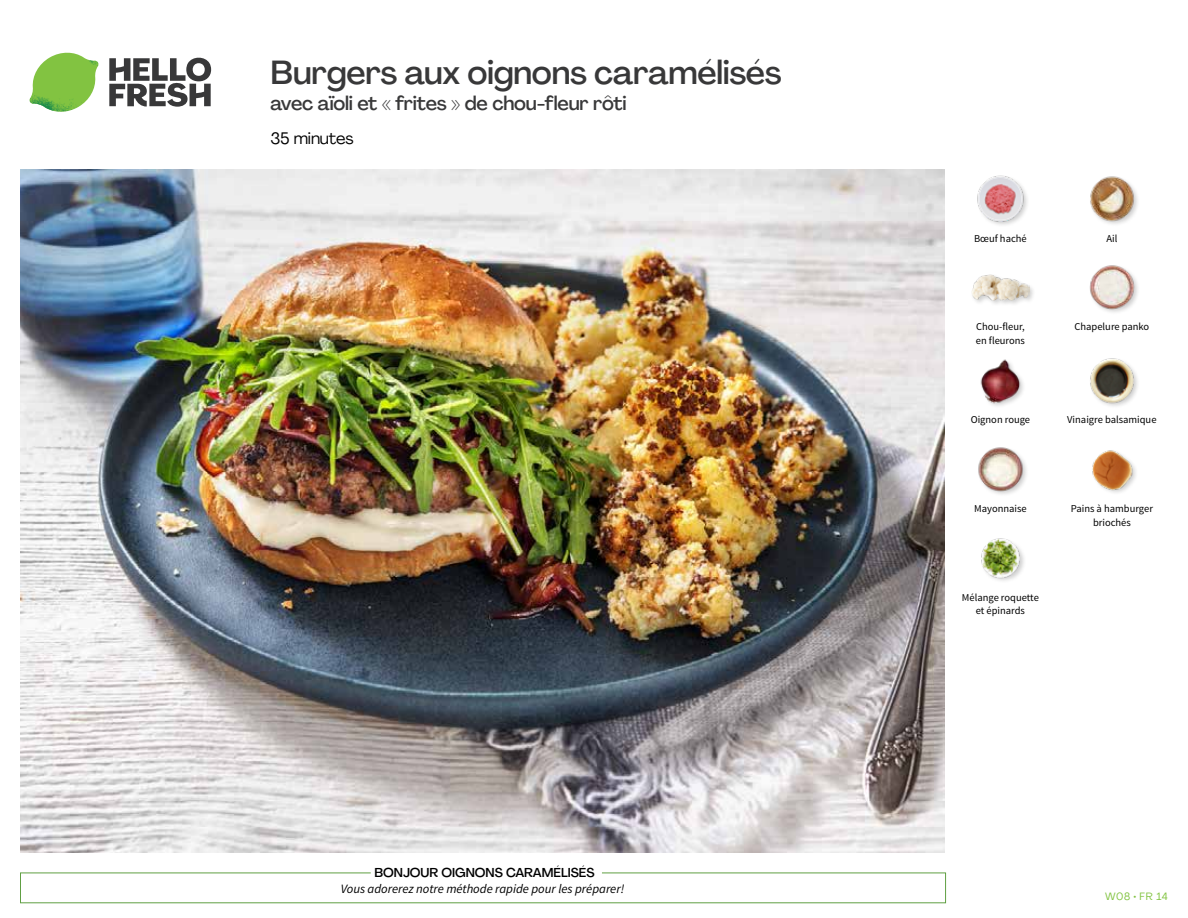
<style>
.page{position:relative;width:1188px;height:918px;background:#fff}
.page>*{position:absolute;margin:0;border:0;box-sizing:border-box;transform-origin:0 0}
.t1{font:500 33px "Agrandir";letter-spacing:-.01em;color:#383839}
.t2{font:500 19.5px "Agrandir";letter-spacing:-.01em;color:#383839}
.t3{font:16.5px "Agrandir";letter-spacing:-.01em;color:#000}
.t4{font:italic 12.75px "Source Sans Pro";color:#000}
.t5{font:500 12.75px "Agrandir";color:#000}
.t6{font:10.5px/13.5px "Source Sans Pro";color:#000;text-align:center}
.t7{font:10.5px "Agrandir";letter-spacing:.05em;color:#82c341}
</style>
<div class="page">
<svg style="left:109px;top:57px;width:102px;height:50px"></svg>
<svg style="left:34px;top:53px;width:62px;height:40px"></svg>
<img style="left:67px;top:53px;width:32px;height:26px">
<img style="left:33px;top:75px;width:59px;height:11px">
<img style="left:29px;top:79px;width:61px;height:33px">
<img style="left:65px;top:86px;width:27px;height:25px">
<div style="left:20px;top:873px;width:926px;height:30px;border:1px solid #609f43"></div>
<div style="left:371px;top:865px;width:231px;height:15px;background:#fff"></div>
<img style="left:21px;top:170px;width:924px;height:682px">
<img style="left:981px;top:538px;width:43px;height:43px">
<img style="left:1092px;top:450px;width:44px;height:43px">
<img style="left:978px;top:447px;width:49px;height:48px">
<img style="left:1090px;top:358px;width:48px;height:48px">
<img style="left:980px;top:359px;width:43px;height:47px">
<img style="left:1089px;top:265px;width:49px;height:47px">
<div style="left:971px;top:274px;width:65px;height:34px;background:#000;opacity:.2"></div>
<img style="left:972px;top:274px;width:57px;height:34px">
<img style="left:1090px;top:176px;width:48px;height:48px">
<img style="left:977px;top:175px;width:50px;height:50px">
<h1 class="t1" style="left:271px;top:52px;width:513px">Burgers aux oignons caramélisés</h1>
<h2 class="t2" style="left:271px;top:91px;width:357px">avec aïoli et « frites » de chou-fleur rôti</h2>
<h3 class="t3" style="left:271px;top:128px;width:85px">35 minutes</h3>
<p class="t5" style="left:374px;top:864px;width:221px">BONJOUR OIGNONS CARAMÉLISÉS</p>
<p class="t4" style="left:341px;top:881px;width:285px">Vous adorerez notre méthode rapide pour les préparer!</p>
<p class="t6" style="left:974px;top:232px;width:54px">Bœuf haché</p>
<p class="t6" style="left:1106px;top:232px;width:12px">Ail</p>
<p class="t6" style="left:976px;top:320px;width:50px">Chou-fleur,</p>
<p class="t6" style="left:1075px;top:320px;width:76px">Chapelure panko</p>
<p class="t6" style="left:976px;top:334px;width:51px">en fleurons</p>
<p class="t6" style="left:971px;top:413px;width:61px">Oignon rouge</p>
<p class="t6" style="left:1067px;top:413px;width:91px">Vinaigre balsamique</p>
<p class="t6" style="left:974px;top:502px;width:54px">Mayonnaise</p>
<p class="t6" style="left:962px;top:591px;width:79px">Mélange roquette et épinards</p>
<p class="t6" style="left:1071px;top:502px;width:84px">Pains à hamburger briochés</p>
<p class="t7" style="left:1105px;top:890px;width:64px">W08 • FR 14</p>
</div>
